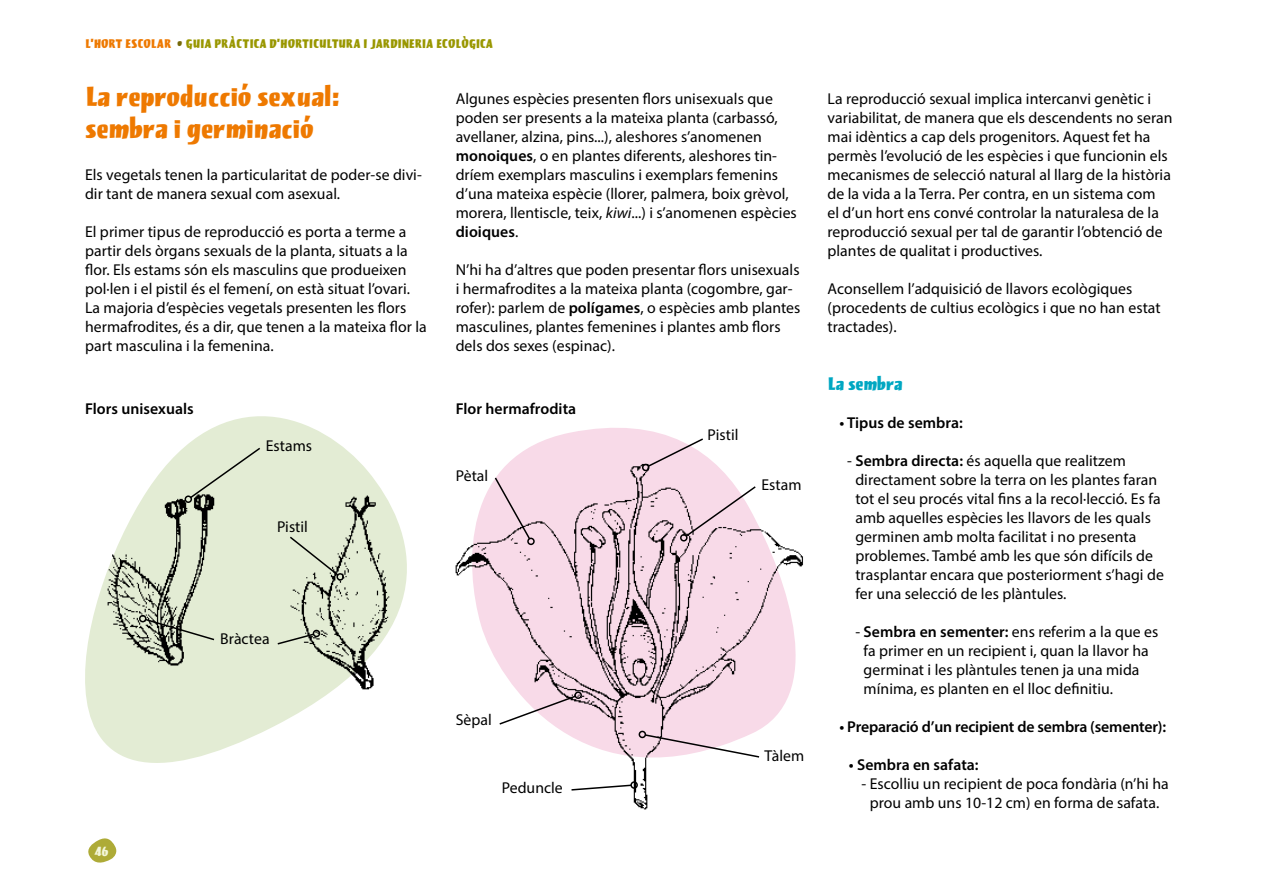
<style>
.page{position:relative;width:1263px;height:893px;background:#fff}
.page>*{position:absolute;margin:0;border:0;box-sizing:border-box;transform-origin:0 0}
.t1{font:28.5px/31.5px "Lola";letter-spacing:.005em;color:#ee7900}
.t2{font:18.75px "Lola";letter-spacing:.005em;color:#00a7c2}
.t3{font:15.75px/19px "Myriad Pro";letter-spacing:.005em;color:#000}
.t4{font:600 15.75px "Myriad Pro";letter-spacing:.005em;color:#000}
.t5{font:13.5px "Lola";color:#f3f6d9}
.t6{font:12.9px "Lola";letter-spacing:.005em;color:#999700}
.s1{color:#ee7900}
.s2{color:#766909}
.s3{font-weight:600}
.s4{font-style:italic}
</style>
<div class="page">
<svg style="left:90px;top:857px;width:24px;height:6px"></svg>
<svg style="left:518px;top:428px;width:152px;height:27px;fill:#f8dae8"></svg>
<svg style="left:85px;top:416px;width:322px;height:441px"></svg>
<img style="left:102px;top:492px;width:294px;height:202px">
<img style="left:455px;top:455px;width:348px;height:355px">
<svg style="left:493px;top:476px;width:38px;height:65px"></svg>
<div style="left:527px;top:538px;width:8px;height:7px;border:2px solid #000;border-radius:50%"></div>
<svg style="left:684px;top:485px;width:73px;height:53px"></svg>
<div style="left:680px;top:534px;width:7px;height:7px;border:2px solid #000;border-radius:50%"></div>
<svg style="left:646px;top:437px;width:59px;height:31px"></svg>
<div style="left:642px;top:464px;width:7px;height:7px;border:2px solid #000;border-radius:50%"></div>
<svg style="left:643px;top:733px;width:118px;height:26px"></svg>
<div style="left:639px;top:731px;width:7px;height:7px;border:2px solid #000;border-radius:50%"></div>
<svg style="left:570px;top:784px;width:63px;height:7px"></svg>
<div style="left:630px;top:781px;width:8px;height:8px;border:2px solid #000;border-radius:50%"></div>
<svg style="left:498px;top:694px;width:79px;height:32px"></svg>
<div style="left:574px;top:691px;width:8px;height:8px;border:2px solid #000;border-radius:50%"></div>
<svg style="left:276px;top:632px;width:39px;height:14px"></svg>
<div style="left:313px;top:630px;width:7px;height:7px;border:2px solid #000;border-radius:50%"></div>
<svg style="left:144px;top:618px;width:72px;height:23px"></svg>
<div style="left:139px;top:615px;width:7px;height:7px;border:2px solid #000;border-radius:50%"></div>
<svg style="left:189px;top:446px;width:73px;height:54px"></svg>
<div style="left:185px;top:495px;width:7px;height:8px;border:2px solid #000;border-radius:50%"></div>
<svg style="left:288px;top:535px;width:57px;height:47px"></svg>
<p class="t6" style="left:85px;top:36px;width:409px"><span class="s1">L’HORT ESCOLAR</span> <span class="s2">•</span> GUIA PRÀCTICA D’HORTICULTURA I JARDINERIA ECOLÒGICA</p>
<h1 class="t1" style="left:85px;top:81px;width:258px">La reproducció sexual: sembra i germinació</h1>
<p class="t3" style="left:85px;top:165px;width:338px">Els vegetals tenen la particularitat de poder-se divi&shy;dir tant de manera sexual com asexual.</p>
<p class="t3" style="left:85px;top:222px;width:343px">El primer tipus de reproducció es porta a terme a partir dels òrgans sexuals de la planta, situats a la flor. Els estams són els masculins que produeixen pol·len i el pistil és el femení, on està situat l’ovari.<br>La majoria d’espècies vegetals presenten les flors hermafrodites, és a dir, que tenen a la mateixa flor la part masculina i la femenina.</p>
<p class="t3" style="left:456px;top:89px;width:343px">Algunes espècies presenten flors unisexuals que poden ser presents a la mateixa planta (carbassó, avellaner, alzina, pins...), aleshores s’anomenen <span class="s3">monoiques</span>, o en plantes diferents, aleshores tin&shy;dríem exemplars masculins i exemplars femenins d’una mateixa espècie (llorer, palmera, boix grèvol, morera, llentiscle, teix, <span class="s4">kiwi</span>...) i s’anomenen espècies <span class="s3">dioiques</span>.</p>
<p class="t3" style="left:456px;top:260px;width:346px">N’hi ha d’altres que poden presentar flors unisexuals i hermafrodites a la mateixa planta (cogombre, gar&shy;rofer): parlem de <span class="s3">polígames</span>, o espècies amb plantes masculines, plantes femenines i plantes amb flors dels dos sexes (espinac).</p>
<p class="t4" style="left:85px;top:399px;width:110px">Flors unisexuals</p>
<p class="t4" style="left:456px;top:399px;width:122px">Flor hermafrodita</p>
<p class="t5" style="left:95px;top:843px;width:15px">46</p>
<p class="t3" style="left:266px;top:436px;width:48px">Estams</p>
<p class="t3" style="left:277px;top:516px;width:32px">Pistil</p>
<p class="t3" style="left:220px;top:629px;width:51px">Bràctea</p>
<p class="t3" style="left:456px;top:465px;width:34px">Pètal</p>
<p class="t3" style="left:456px;top:710px;width:38px">Sèpal</p>
<p class="t3" style="left:502px;top:778px;width:63px">Peduncle</p>
<p class="t3" style="left:707px;top:425px;width:32px">Pistil</p>
<p class="t3" style="left:761px;top:475px;width:42px">Estam</p>
<p class="t3" style="left:764px;top:746px;width:41px">Tàlem</p>
<p class="t3" style="left:827px;top:89px;width:347px">La reproducció sexual implica intercanvi genètic i variabilitat, de manera que els descendents no seran mai idèntics a cap dels progenitors. Aquest fet ha permès l’evolució de les espècies i que funcionin els mecanismes de selecció natural al llarg de la història de la vida a la Terra. Per contra, en un sistema com<br>el d’un hort ens convé controlar la naturalesa de la reproducció sexual per tal de garantir l’obtenció de plantes de qualitat i productives.</p>
<p class="t3" style="left:827px;top:279px;width:335px">Aconsellem l’adquisició de llavors ecològiques (procedents de cultius ecològics i que no han estat tractades).</p>
<p class="t2" style="left:827px;top:372px;width:77px">La sembra</p>
<p class="t4" style="left:839px;top:412px;width:125px">• Tipus de sembra:</p>
<p class="t3" style="left:855px;top:451px;width:310px;text-indent:-8px">- <span class="s3">Sembra directa:</span> és aquella que realitzem directament sobre la terra on les plantes faran tot el seu procés vital fins a la recol·lecció. Es fa amb aquelles espècies les llavors de les quals germinen amb molta facilitat i no presenta problemes. També amb les que són difícils de trasplantar encara que posteriorment s’hagi de fer una selecció de les plàntules.</p>
<p class="t3" style="left:864px;top:622px;width:296px;text-indent:-8px">- <span class="s3">Sembra en sementer:</span> ens referim a la que es fa primer en un recipient i, quan la llavor ha germinat i les plàntules tenen ja una mida mínima, es planten en el lloc definitiu.</p>
<p class="t4" style="left:839px;top:717px;width:328px">• Preparació d’un recipient de sembra (sementer):</p>
<p class="t4" style="left:849px;top:755px;width:131px">• Sembra en safata:</p>
<p class="t3" style="left:861px;top:774px;width:309px;text-align:center">- Escolliu un recipient de poca fondària (n’hi ha prou amb uns 10-12 cm) en forma de safata.</p>
</div>
